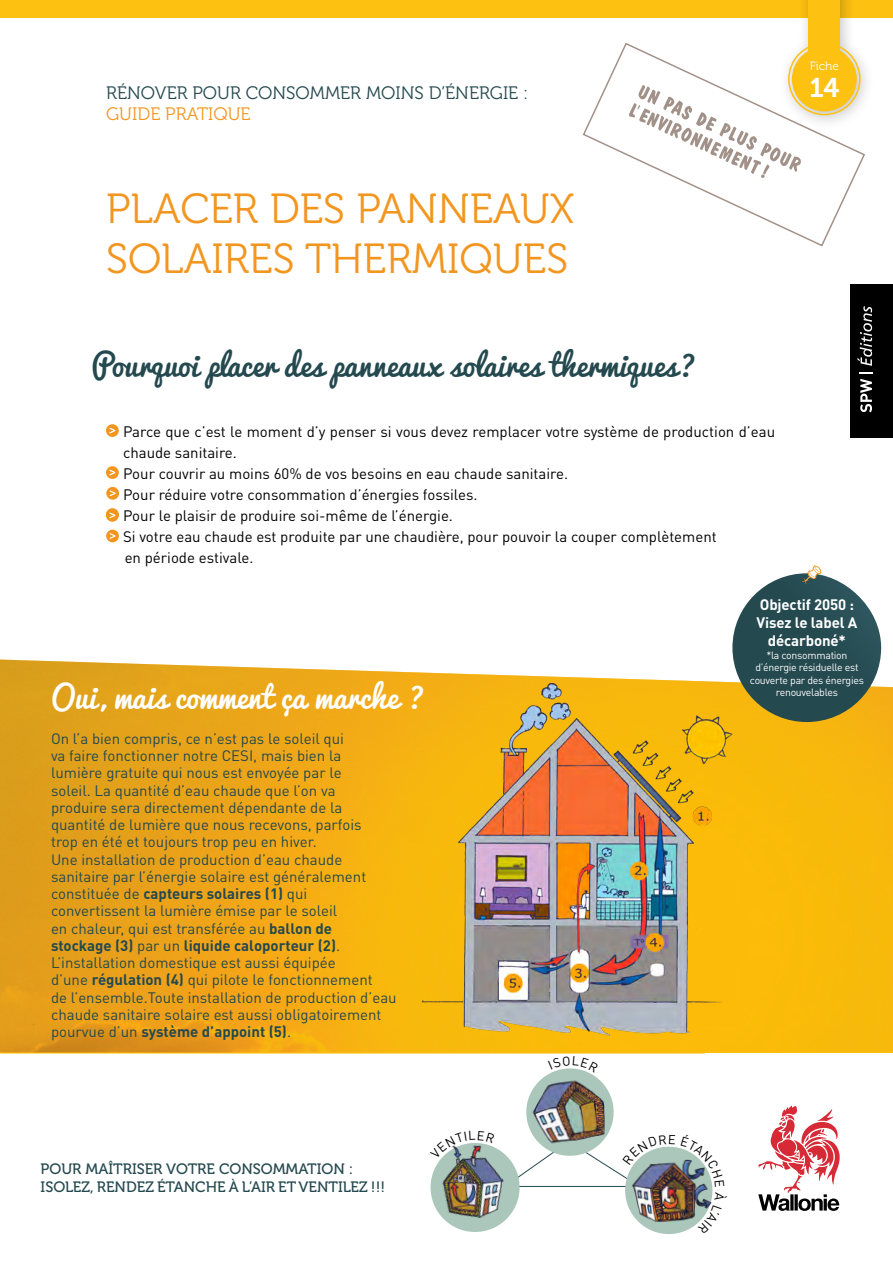
<style>
.page{position:relative;width:893px;height:1263px;background:#fff}
.page>*{position:absolute;margin:0;border:0;box-sizing:border-box;transform-origin:0 0}
.t1{font:42px/50.4px "Museo 300";color:#f29620}
.t2{font:30px "Pacifico";color:#24494f}
.t3{font:30px "Pacifico";color:#fff}
.t4{font:27px "Museo 700";color:#fff}
.t5{font:18px "Museo 300";color:#24494f}
.t6{font:18px "Museo 300";color:#f29620}
.t7{font:15px "DINOT";color:#24494f}
.t8{font:15px/21px "DINOT";color:#000}
.t9{font:700 15px "DINOT";color:#24494f}
.t10{font:15px "Museo 500";color:#24494f}
.t11{font:700 15px/18px "DINOT";letter-spacing:-.01em;color:#fff;text-align:center}
.t12{font:12px "Museo 300";color:#fff}
.t13{font:10.5px/12.6px "DINOT";letter-spacing:-.025em;color:#fff;text-align:center}
.s1{font-weight:400}
.s2{font-weight:700}
</style>
<div class="page">
<img style="left:0;top:659px;width:893px;height:393px">
<div style="left:0;top:0;width:893px;height:17px;background:#fdc111"></div>
<div style="left:777px;top:0;width:99px;height:131px;background:#000;opacity:.25"></div>
<div style="left:809px;top:0;width:31px;height:65px;background:#fdc111"></div>
<div style="left:430px;top:1142px;width:90px;height:90px;background:#abc6ba;border-radius:50%"></div>
<img style="left:526px;top:1072px;width:88px;height:59px">
<div style="left:625px;top:1146px;width:88px;height:88px;background:#abc6ba;border-radius:50%"></div>
<img style="left:638px;top:1162px;width:43px;height:64px">
<svg style="left:582px;top:42px;width:284px;height:205px"></svg>
<svg style="left:106px;top:424px;width:13px;height:13px"></svg>
<svg style="left:109px;top:428px;width:6px;height:5px"></svg>
<svg style="left:106px;top:466px;width:13px;height:13px"></svg>
<svg style="left:109px;top:470px;width:6px;height:5px"></svg>
<svg style="left:106px;top:508px;width:13px;height:13px"></svg>
<div style="left:106px;top:509px;width:13px;height:13px;background:#f29620;border-radius:50%"></div>
<svg style="left:109px;top:512px;width:6px;height:6px"></svg>
<svg style="left:758px;top:1105px;width:82px;height:106px"></svg>
<div style="left:850px;top:285px;width:43px;height:153px;background:#000"></div>
<svg style="left:860px;top:379px;width:12px;height:33px"></svg>
<svg style="left:859px;top:372px;width:14px;height:1px"></svg>
<svg style="left:857px;top:306px;width:15px;height:60px"></svg>
<svg style="left:629px;top:85px;width:172px;height:93px"></svg>
<img style="left:422px;top:678px;width:342px;height:374px">
<svg style="left:106px;top:530px;width:13px;height:12px"></svg>
<svg style="left:110px;top:533px;width:6px;height:6px"></svg>
<svg style="left:106px;top:487px;width:13px;height:13px"></svg>
<svg style="left:110px;top:490px;width:6px;height:6px"></svg>
<div style="left:732px;top:573px;width:149px;height:149px;background:#24494f;border-radius:74px"></div>
<svg style="left:802px;top:565px;width:19px;height:19px"></svg>
<svg style="left:553px;top:1068px;width:34px;height:4px"></svg>
<img style="left:430px;top:1131px;width:245px;height:90px">
<img style="left:681px;top:1148px;width:32px;height:85px">
<p class="t5" style="left:106px;top:83px;width:423px">RÉNOVER POUR CONSOMMER MOINS D’ÉNERGIE :</p>
<p class="t6" style="left:106px;top:104px;width:146px">GUIDE PRATIQUE</p>
<p class="t1" style="left:106px;top:184px;width:469px">PLACER DES PANNEAUX<br>SOLAIRES THERMIQUES</p>
<p class="t2" style="left:91px;top:339px;width:607px">Pourquoi placer des panneaux solaires thermiques?</p>
<p class="t8" style="left:123px;top:421px;width:654px">Parce que c’est le moment d’y penser si vous devez remplacer votre système de production d’eau chaude sanitaire.</p>
<p class="t8" style="left:123px;top:463px;width:447px">Pour couvrir au moins 60% de vos besoins en eau chaude sanitaire.</p>
<p class="t8" style="left:123px;top:484px;width:356px">Pour réduire votre consommation d’énergies fossiles.</p>
<p class="t8" style="left:123px;top:505px;width:331px">Pour le plaisir de produire soi-même de l’énergie.</p>
<p class="t8" style="left:123px;top:526px;width:595px">Si votre eau chaude est produite par une chaudière, pour pouvoir la couper complètement</p>
<p class="t8" style="left:125px;top:547px;width:130px">en période estivale.</p>
<p class="t12" style="left:810px;top:59px;width:31px">Fiche</p>
<p class="t4" style="left:809px;top:72px;width:31px">14</p>
<p class="t3" style="left:51px;top:671px;width:375px">Oui, mais comment ça marche ?</p>
<p class="t7" style="left:51px;top:729px;width:294px">On l’a bien compris, ce n’est pas le soleil qui</p>
<p class="t7" style="left:51px;top:746px;width:292px">va faire fonctionner notre CESI, mais bien la</p>
<p class="t7" style="left:51px;top:764px;width:292px">lumière gratuite qui nous est envoyée par le</p>
<p class="t7" style="left:51px;top:781px;width:286px">soleil. La quantité d’eau chaude que l’on va</p>
<p class="t7" style="left:51px;top:798px;width:293px">produire sera directement dépendante de la</p>
<p class="t7" style="left:51px;top:815px;width:312px">quantité de lumière que nous recevons, parfois</p>
<p class="t7" style="left:51px;top:833px;width:267px">trop en été et toujours trop peu en hiver.</p>
<p class="t7" style="left:51px;top:850px;width:293px">Une installation de production d’eau chaude</p>
<p class="t7" style="left:51px;top:867px;width:317px">sanitaire par l’énergie solaire est généralement</p>
<p class="t9" style="left:51px;top:884px;width:258px"><span class="s1">constituée de</span> capteurs solaires (1) <span class="s1">qui</span></p>
<p class="t7" style="left:51px;top:902px;width:288px">convertissent la lumière émise par le soleil</p>
<p class="t7" style="left:51px;top:919px;width:283px">en chaleur, qui est transférée au <span class="s2">ballon de</span></p>
<p class="t9" style="left:51px;top:936px;width:291px">stockage (3) <span class="s1">par un</span> liquide caloporteur (2)<span class="s1">.</span></p>
<p class="t7" style="left:51px;top:953px;width:286px">L’installation domestique est aussi équipée</p>
<p class="t7" style="left:51px;top:971px;width:323px">d’une <span class="s2">régulation (4)</span> qui pilote le fonctionnement</p>
<p class="t7" style="left:51px;top:988px;width:347px">de l’ensemble.Toute installation de production d’eau</p>
<p class="t7" style="left:51px;top:1005px;width:332px">chaude sanitaire solaire est aussi obligatoirement</p>
<p class="t9" style="left:51px;top:1022px;width:242px"><span class="s1">pourvue d’un</span> système d’appoint (5)<span class="s1">.</span></p>
<p class="t10" style="left:41px;top:1161px;width:314px">POUR MAÎTRISER VOTRE CONSOMMATION :</p>
<p class="t10" style="left:41px;top:1179px;width:346px">ISOLEZ, RENDEZ ÉTANCHE À L’AIR ET VENTILEZ !!!</p>
<p class="t11" style="left:756px;top:595px;width:102px">Objectif 2050 :<br>Visez le label A décarboné*</p>
<p class="t13" style="left:750px;top:648px;width:115px">*la consommation d’énergie résiduelle est couverte par des énergies renouvelables</p>
</div>
